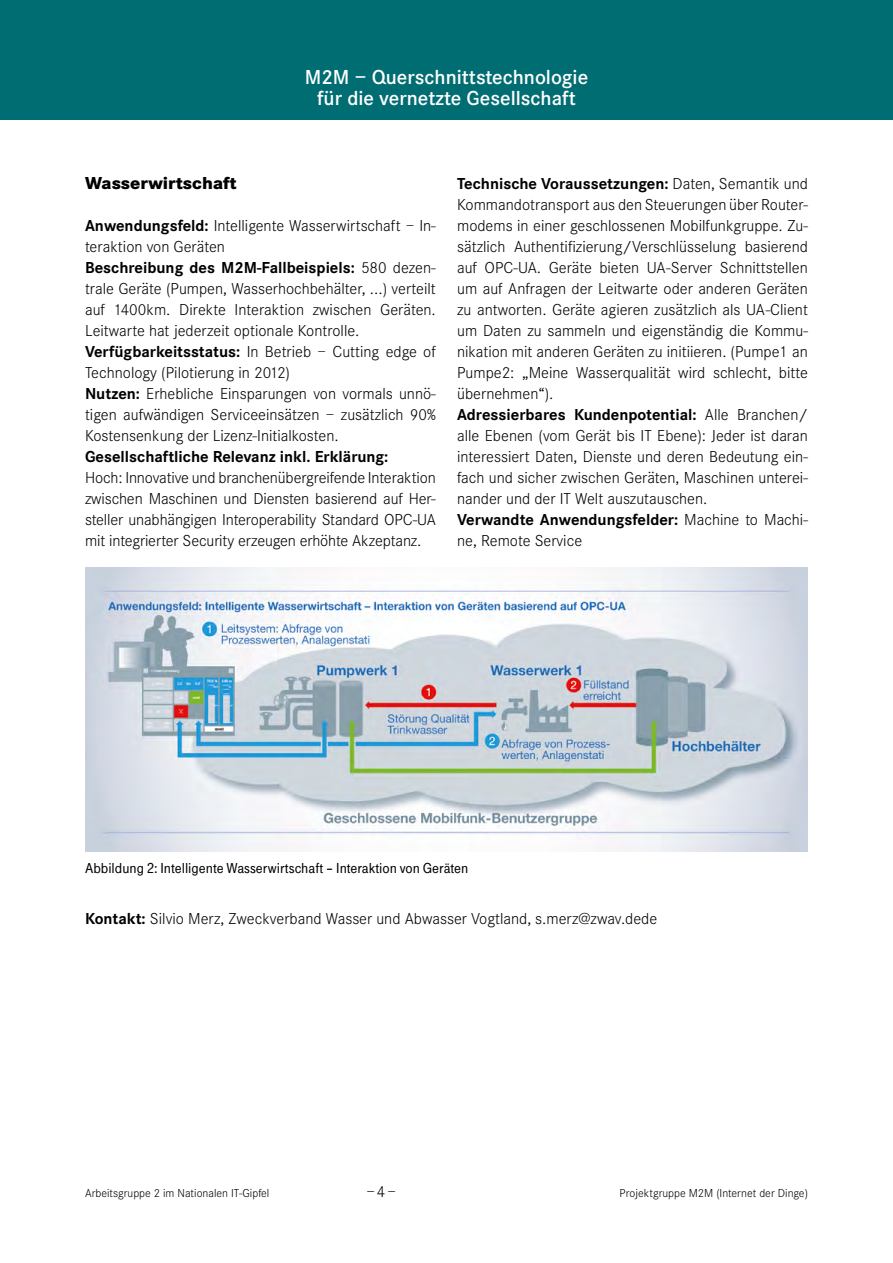
<style>
.page{position:relative;width:893px;height:1263px;background:#fff}
.page>*{position:absolute;margin:0;border:0;box-sizing:border-box;transform-origin:0 0}
.t1{font:600 21px/21px "Corporate S";color:#fff;text-align:center}
.t2{font:800 18px "Corporate S";color:#000}
.t3{font:300 16.5px/21px "Corporate S";color:#000}
.t4{font:700 16.5px "Corporate S";color:#000}
.t5{font:15px "Tele Grotesk Halb";color:#000}
.t6{font:300 12px "Corporate S";color:#000}
.s1{font-weight:700}
</style>
<div class="page">
<div style="left:0;top:0;width:893px;height:120px;background:#006d72"></div>
<img style="left:85px;top:567px;width:723px;height:285px">
<p class="t1" style="left:305px;top:67px;width:285px">M2M – Querschnittstechnologie für die vernetzte Gesellschaft</p>
<p class="t2" style="left:85px;top:172px;width:153px">Wasserwirtschaft</p>
<p class="t3" style="left:85px;top:215px;width:352px"><span class="s1">Anwendungsfeld:</span> Intelligente Wasserwirtschaft – In&shy;teraktion von Geräten<br><span class="s1">Beschreibung des M2M-Fallbeispiels:</span> 580 dezen&shy;trale Geräte (Pumpen, Wasserhochbehälter, ...) verteilt auf 1400km. Direkte Interaktion zwischen Geräten.<br>Leitwarte hat jederzeit optionale Kontrolle.<br><span class="s1">Verfügbarkeitsstatus:</span> In Betrieb – Cutting edge of Technology (Pilotierung in 2012)<br><span class="s1">Nutzen:</span> Erhebliche Einsparungen von vormals unnö&shy;tigen aufwändigen Serviceeinsätzen – zusätzlich 90% Kostensenkung der Lizenz-Initialkosten.</p>
<p class="t4" style="left:85px;top:447px;width:305px">Gesellschaftliche Relevanz inkl. Erklärung:</p>
<p class="t3" style="left:85px;top:467px;width:352px;text-align:justify">Hoch: Innovative und branchenübergreifende Interaktion zwischen Maschinen und Diensten basierend auf Her&shy;steller unabhängigen Interoperability Standard OPC-UA mit integrierter Security erzeugen erhöhte Akzeptanz.</p>
<p class="t3" style="left:457px;top:173px;width:352px"><span class="s1">Technische Voraussetzungen:</span> Daten, Semantik und Kommandotransport aus den Steuerungen über Router&shy;modems in einer geschlossenen Mobilfunkgruppe. Zu&shy;sätzlich Authentifizierung/Verschlüsselung basierend auf OPC-UA. Geräte bieten UA-Server Schnittstellen um auf Anfragen der Leitwarte oder anderen Geräten zu antworten. Geräte agieren zusätzlich als UA-Client um Daten zu sammeln und eigenständig die Kommu&shy;nikation mit anderen Geräten zu initiieren. (Pumpe1 an Pumpe2: „Meine Wasserqualität wird schlecht, bitte übernehmen“).<br><span class="s1">Adressierbares Kundenpotential:</span> Alle Branchen/ alle Ebenen (vom Gerät bis IT Ebene): Jeder ist daran interessiert Daten, Dienste und deren Bedeutung ein&shy;fach und sicher zwischen Geräten, Maschinen unterei&shy;nander und der IT Welt auszutauschen.<br><span class="s1">Verwandte Anwendungsfelder:</span> Machine to Machi&shy;ne, Remote Service</p>
<p class="t5" style="left:85px;top:860px;width:385px">Abbildung 2: Intelligente Wasserwirtschaft – Interaktion von Geräten</p>
<p class="t3" style="left:85px;top:908px;width:574px"><span class="s1">Kontakt:</span> Silvio Merz, Zweckverband Wasser und Abwasser Vogtland, s.merz@zwav.dede</p>
<p class="t6" style="left:85px;top:1186px;width:186px">Arbeitsgruppe 2 im Nationalen IT-Gipfel</p>
<p class="t3" style="left:366px;top:1181px;width:31px">–4–</p>
<p class="t6" style="left:619px;top:1186px;width:190px">Projektgruppe M2M (Internet der Dinge)</p>
</div>
